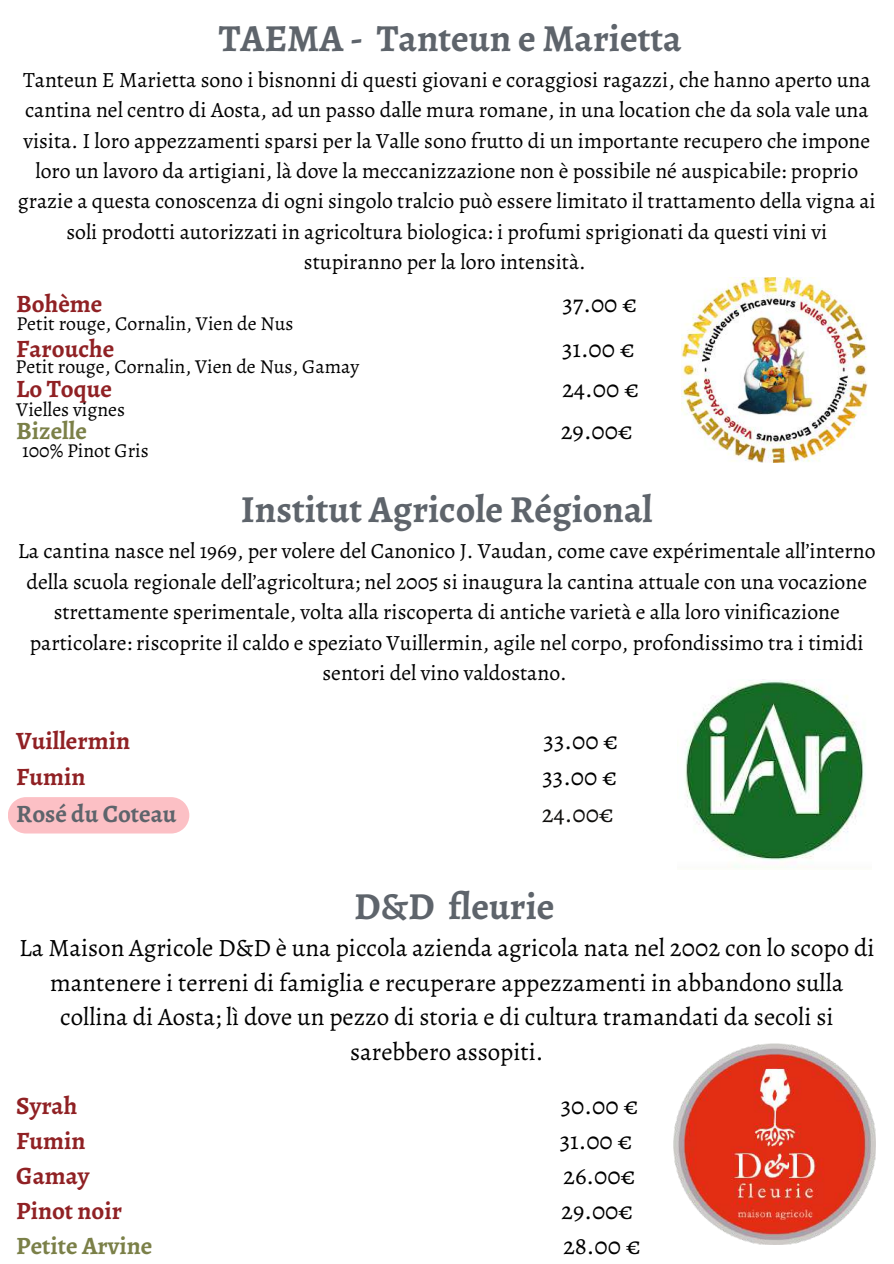
<style>
.page{position:relative;width:894px;height:1264px;background:#fff}
.page>*{position:absolute;margin:0;border:0;box-sizing:border-box;transform-origin:0 0}
.t1{font:700 38.25px "Alegreya";color:#5e646b}
.t2{font:25.05px/34.8px "Alegreya";color:#000;text-align:center}
.t3{font:700 25.05px "Alegreya";color:#902124}
.t4{font:700 25.05px "Alegreya";color:#7b8048}
.t5{font:700 25.05px "Alegreya";color:#5e646b}
.t6{font:25.05px "Alegreya";color:#100f0d}
.t7{font:21.75px/30.3px "Alegreya";color:#000;text-align:center}
.t8{font:19.8px/43px "Alegreya";color:#000}
</style>
<div class="page">
<div style="left:8px;top:797px;width:181px;height:36px;background:#fcc0c5"></div>
<img style="left:681px;top:277px;width:185px;height:186px">
<img style="left:685px;top:679px;width:179px;height:189px">
<img style="left:673px;top:1043px;width:201px;height:201px">
<h1 class="t1" style="left:219px;top:12px;width:464px">TAEMA - Tanteun e Marietta</h1>
<p class="t7" style="left:18px;top:64px;width:859px">Tanteun E Marietta sono i bisnonni di questi giovani e coraggiosi ragazzi, che hanno aperto una cantina nel centro di Aosta, ad un passo dalle mura romane, in una location che da sola vale una visita. I loro appezzamenti sparsi per la Valle sono frutto di un importante recupero che impone loro un lavoro da artigiani, là dove la meccanizzazione non è possibile né auspicabile: proprio grazie a questa conoscenza di ogni singolo tralcio può essere limitato il trattamento della vigna ai soli prodotti autorizzati in agricoltura biologica: i profumi sprigionati da questi vini vi stupiranno per la loro intensità.</p>
<p class="t3" style="left:16px;top:286px;width:88px">Bohème</p>
<p class="t2" style="left:562px;top:286px;width:76px">37.00 €</p>
<p class="t3" style="left:16px;top:331px;width:99px">Farouche</p>
<p class="t2" style="left:562px;top:331px;width:74px">31.00 €</p>
<p class="t3" style="left:16px;top:372px;width:97px">Lo Toque</p>
<p class="t2" style="left:562px;top:371px;width:79px">24.00 €</p>
<p class="t4" style="left:16px;top:413px;width:72px">Bizelle</p>
<p class="t2" style="left:560px;top:413px;width:74px">29.00€</p>
<p class="t8" style="left:16px;top:302px;width:345px">Petit rouge, Cornalin, Vien de Nus<br>Petit rouge, Cornalin, Vien de Nus, Gamay</p>
<p class="t8" style="left:16px;top:388px;width:110px">Vielles vignes</p>
<p class="t8" style="left:22px;top:429px;width:128px">100% Pinot Gris</p>
<h1 class="t1" style="left:241px;top:483px;width:413px">Institut Agricole Régional</h1>
<p class="t7" style="left:18px;top:536px;width:859px">La cantina nasce nel 1969, per volere del Canonico J. Vaudan, come cave expérimentale all’interno della scuola regionale dell’agricoltura; nel 2005 si inaugura la cantina attuale con una vocazione strettamente sperimentale, volta alla riscoperta di antiche varietà e alla loro vinificazione particolare: riscoprite il caldo e speziato Vuillermin, agile nel corpo, profondissimo tra i timidi sentori del vino valdostano.</p>
<p class="t3" style="left:16px;top:723px;width:115px">Vuillermin</p>
<p class="t2" style="left:543px;top:722px;width:76px">33.00 €</p>
<p class="t3" style="left:16px;top:759px;width:71px">Fumin</p>
<p class="t2" style="left:542px;top:758px;width:76px">33.00 €</p>
<p class="t5" style="left:16px;top:796px;width:162px">Rosé du Coteau</p>
<p class="t6" style="left:541px;top:796px;width:74px">24.00€</p>
<h1 class="t1" style="left:354px;top:879px;width:202px">D&amp;D fleurie</h1>
<p class="t2" style="left:19px;top:929px;width:856px">La Maison Agricole D&amp;D è una piccola azienda agricola nata nel 2002 con lo scopo di mantenere i terreni di famiglia e recuperare appezzamenti in abbandono sulla collina di Aosta; lì dove un pezzo di storia e di cultura tramandati da secoli si sarebbero assopiti.</p>
<p class="t3" style="left:16px;top:1088px;width:62px">Syrah</p>
<p class="t2" style="left:560px;top:1088px;width:79px">30.00 €</p>
<p class="t3" style="left:16px;top:1123px;width:71px">Fumin</p>
<p class="t2" style="left:559px;top:1123px;width:74px">31.00 €</p>
<p class="t3" style="left:16px;top:1158px;width:74px">Gamay</p>
<p class="t2" style="left:563px;top:1158px;width:74px">26.00€</p>
<p class="t3" style="left:16px;top:1193px;width:107px">Pinot noir</p>
<p class="t2" style="left:561px;top:1193px;width:74px">29.00€</p>
<p class="t4" style="left:16px;top:1228px;width:137px">Petite Arvine</p>
<p class="t2" style="left:563px;top:1228px;width:79px">28.00 €</p>
</div>
